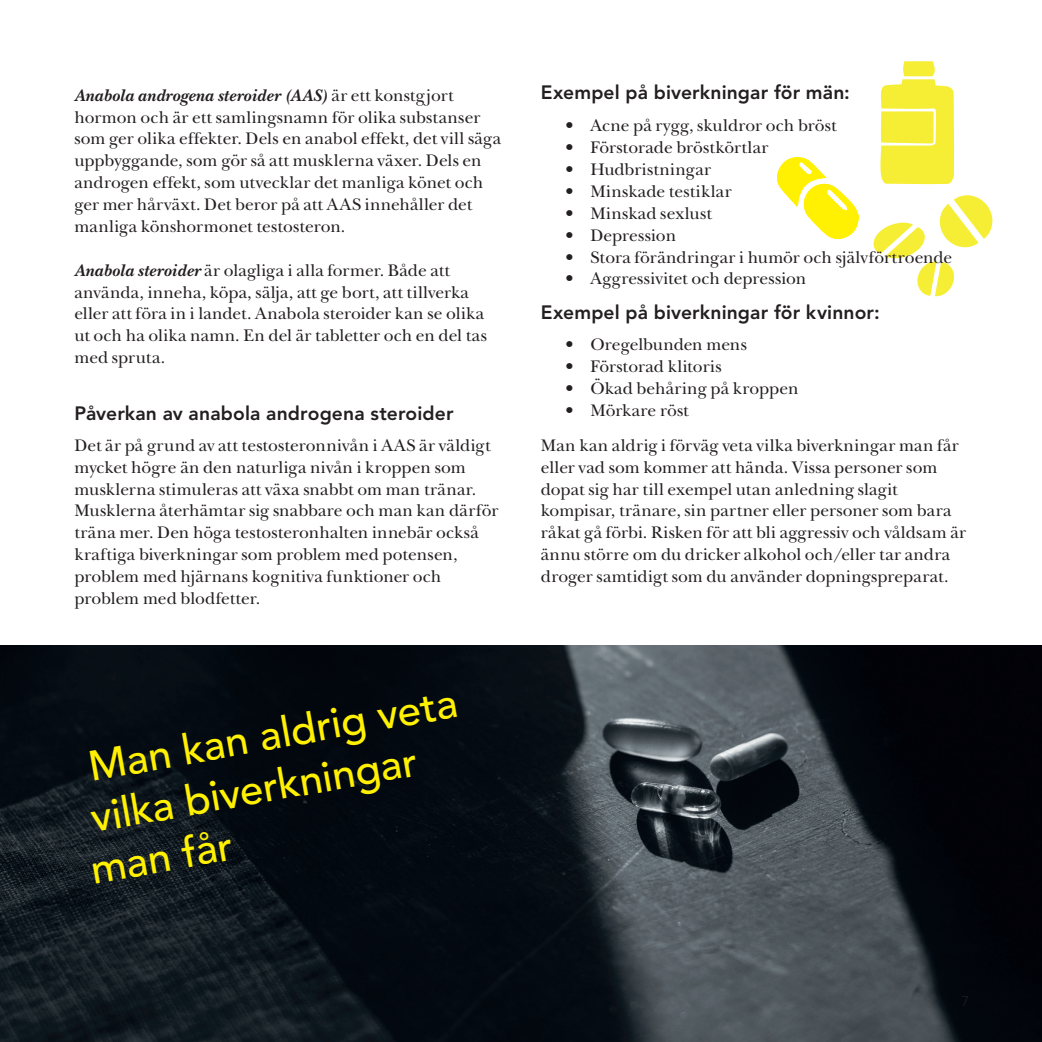
<style>
.page{position:relative;width:1042px;height:1042px;background:#fff}
.page>*{position:absolute;margin:0;border:0;box-sizing:border-box;transform-origin:0 0}
.t1{font:500 42px/50.8px "Avenir LT Std";color:#fff101}
.t2{font:800 19.25px "Avenir LT Std";letter-spacing:.005em;color:#231f20}
.t3{font:17.5px/21.9px "New Baskerville Std";letter-spacing:.005em;color:#231f20}
.t4{font:300 14px "Avenir LT Std";color:#231f20}
.s1{font-weight:700;font-style:italic}
</style>
<div class="page">
<img style="left:0;top:645px;width:1042px;height:397px">
<svg style="left:777px;top:157px;width:82px;height:82px"></svg>
<svg style="left:873px;top:195px;width:120px;height:102px"></svg>
<svg style="left:880px;top:61px;width:74px;height:124px"></svg>
<p class="t3" style="left:74px;top:84px;width:428px"><span class="s1">Anabola androgena steroider (AAS)</span> är ett konstgjort hormon och är ett samlingsnamn för olika substanser som ger olika effekter. Dels en anabol effekt, det vill säga uppbyggande, som gör så att musklerna växer. Dels en androgen effekt, som utvecklar det manliga könet och ger mer hårväxt. Det beror på att AAS innehåller det manliga könshormonet testosteron.</p>
<p class="t3" style="left:74px;top:259px;width:414px"><span class="s1">Anabola steroider</span> är olagliga i alla former. Både att använda, inneha, köpa, sälja, att ge bort, att tillverka eller att föra in i landet. Anabola steroider kan se olika ut och ha olika namn. En del är tabletter och en del tas med spruta.</p>
<p class="t2" style="left:74px;top:401px;width:380px">Påverkan av anabola androgena steroider</p>
<p class="t3" style="left:74px;top:434px;width:425px">Det är på grund av att testosteronnivån i AAS är väldigt mycket högre än den naturliga nivån i kroppen som musklerna stimuleras att växa snabbt om man tränar.<br>Musklerna återhämtar sig snabbare och man kan därför träna mer. Den höga testosteronhalten innebär också kraftiga biverkningar som problem med potensen, problem med hjärnans kognitiva funktioner och problem med blodfetter.</p>
<h1 class="t1" style="left:69px;top:745px;width:391px;text-indent:16px;rotate:-10deg">Man kan aldrig veta vilka biverkningar man får</h1>
<p class="t2" style="left:541px;top:81px;width:311px">Exempel på biverkningar för män:</p>
<p class="t3" style="left:566px;top:115px;width:272px">• Acne på rygg, skuldror och bröst</p>
<p class="t3" style="left:566px;top:137px;width:204px">• Förstorade bröstkörtlar</p>
<p class="t3" style="left:566px;top:159px;width:147px">• Hudbristningar</p>
<p class="t3" style="left:566px;top:180px;width:167px">• Minskade testiklar</p>
<p class="t3" style="left:566px;top:202px;width:148px">• Minskad sexlust</p>
<p class="t3" style="left:566px;top:224px;width:112px">• Depression</p>
<p class="t3" style="left:566px;top:246px;width:388px">• Stora förändringar i humör och självförtroende</p>
<p class="t3" style="left:566px;top:268px;width:242px">• Aggressivitet och depression</p>
<p class="t2" style="left:541px;top:301px;width:340px">Exempel på biverkningar för kvinnor:</p>
<p class="t3" style="left:566px;top:334px;width:183px">• Oregelbunden mens</p>
<p class="t3" style="left:566px;top:355px;width:158px">• Förstorad klitoris</p>
<p class="t3" style="left:566px;top:377px;width:234px">• Ökad behåring på kroppen</p>
<p class="t3" style="left:541px;top:393px;width:419px;line-height:35px;text-indent:25px">• Mörkare röst<br>Man kan aldrig i förväg veta vilka biverkningar man får</p>
<p class="t3" style="left:541px;top:456px;width:427px">eller vad som kommer att hända. Vissa personer som dopat sig har till exempel utan anledning slagit kompisar, tränare, sin partner eller personer som bara råkat gå förbi. Risken för att bli aggressiv och våldsam är ännu större om du dricker alkohol och/eller tar andra droger samtidigt som du använder dopningspreparat.</p>
<p class="t4" style="left:962px;top:993px;width:9px">7</p>
</div>
